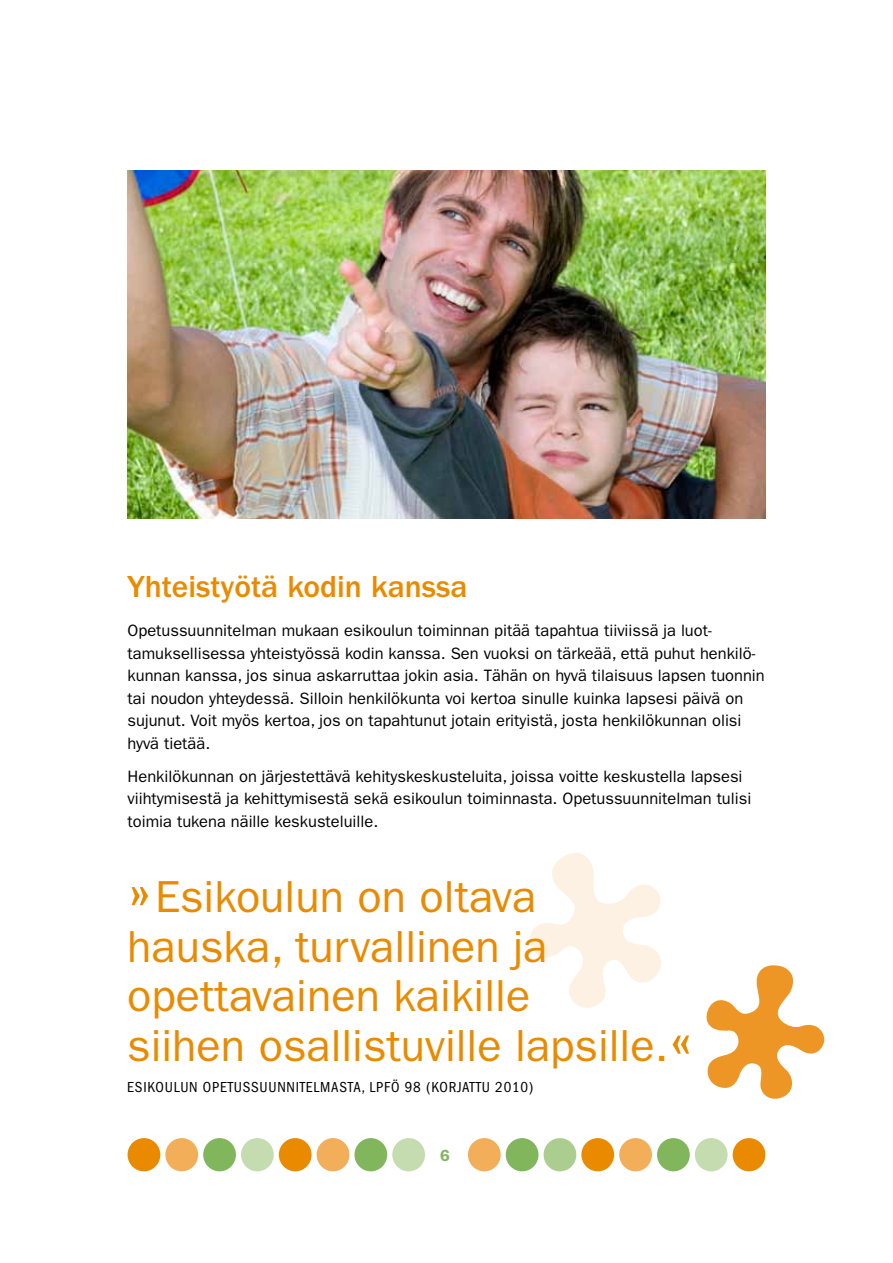
<style>
.page{position:relative;width:893px;height:1263px;background:#fff}
.page>*{position:absolute;margin:0;border:0;box-sizing:border-box;transform-origin:0 0}
.t1{font:45px/49.5px "Franklin Gothic LT";color:#ea8a00}
.t2{font:500 31.5px "Franklin Gothic LT";color:#ea8a00}
.t3{font:16.5px/22.5px "Franklin Gothic LT";color:#000}
.t4{font:600 16.2px "Franklin Gothic LT";color:#81b65d}
.t5{font:condensed 15px "Franklin Gothic LT";letter-spacing:.05em;color:#000}
.s1{font-size:63px}
</style>
<div class="page">
<svg style="left:530px;top:853px;width:131px;height:155px"></svg>
<svg style="left:706px;top:965px;width:119px;height:134px"></svg>
<div style="left:128px;top:1138px;width:32px;height:33px;background:#ea8a00;border-radius:50%"></div>
<div style="left:203px;top:1138px;width:33px;height:33px;background:#81b65d;border-radius:50%"></div>
<div style="left:165px;top:1138px;width:33px;height:33px;background:#f2ae58;border-radius:50%"></div>
<div style="left:241px;top:1138px;width:33px;height:33px;background:#c5dbb0;border-radius:50%"></div>
<div style="left:279px;top:1138px;width:33px;height:33px;background:#ea8a00;border-radius:50%"></div>
<div style="left:506px;top:1138px;width:32px;height:33px;background:#81b65d;border-radius:50%"></div>
<div style="left:695px;top:1138px;width:33px;height:33px;background:#c5dbb0;border-radius:50%"></div>
<div style="left:317px;top:1138px;width:32px;height:33px;background:#f2ae58;border-radius:50%"></div>
<div style="left:544px;top:1138px;width:32px;height:33px;background:#abcd8f;border-radius:50%"></div>
<div style="left:733px;top:1138px;width:32px;height:33px;background:#ea8a00;border-radius:50%"></div>
<div style="left:354px;top:1138px;width:33px;height:33px;background:#81b65d;border-radius:50%"></div>
<div style="left:581px;top:1138px;width:33px;height:33px;background:#ea8a00;border-radius:50%"></div>
<div style="left:619px;top:1138px;width:33px;height:33px;background:#f2ae58;border-radius:50%"></div>
<div style="left:392px;top:1138px;width:33px;height:33px;background:#c5dbb0;border-radius:50%"></div>
<div style="left:468px;top:1138px;width:33px;height:33px;background:#f2ae58;border-radius:50%"></div>
<div style="left:657px;top:1138px;width:33px;height:33px;background:#81b65d;border-radius:50%"></div>
<img style="left:128px;top:170px;width:637px;height:349px">
<h2 class="t2" style="left:128px;top:569px;width:341px">Yhteistyötä kodin kanssa</h2>
<p class="t3" style="left:128px;top:620px;width:639px">Opetussuunnitelman mukaan esikoulun toiminnan pitää tapahtua tiiviissä ja luot&shy;tamuksellisessa yhteistyössä kodin kanssa. Sen vuoksi on tärkeää, että puhut henkilö&shy;kunnan kanssa, jos sinua askarruttaa jokin asia. Tähän on hyvä tilaisuus lapsen tuonnin tai noudon yhteydessä. Silloin henkilökunta voi kertoa sinulle kuinka lapsesi päivä on sujunut. Voit myös kertoa, jos on tapahtunut jotain erityistä, josta henkilökunnan olisi hyvä tietää.</p>
<p class="t3" style="left:128px;top:765px;width:625px">Henkilökunnan on järjestettävä kehityskeskusteluita, joissa voitte keskustella lapsesi viihtymisestä ja kehittymisestä sekä esikoulun toiminnasta. Opetussuunnitelman tulisi toimia tukena näille keskusteluille.</p>
<h1 class="t1" style="left:127px;top:872px;width:568px"><span class="s1">»</span>Esikoulun on oltava hauska, turvallinen ja opettavainen kaikille<br>siihen osallistuville lapsille.<span class="s1">«</span></h1>
<p class="t5" style="left:127px;top:1078px;width:408px">ESIKOULUN OPETUSSUUNNITELMASTA, LPFÖ 98 (KORJATTU 2010)</p>
<p class="t4" style="left:440px;top:1146px;width:11px">6</p>
</div>
